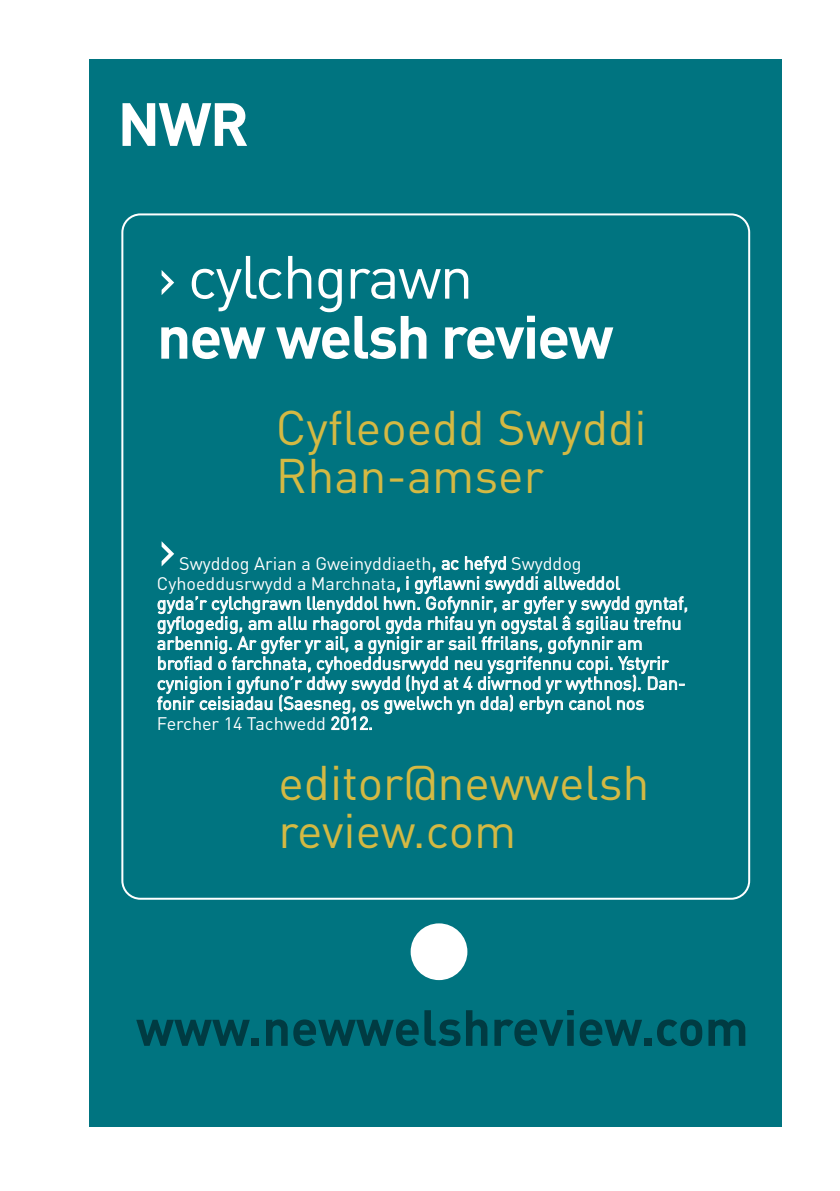
<style>
.page{position:relative;width:840px;height:1191px;background:#fff}
.page>*{position:absolute;margin:0;border:0;box-sizing:border-box;transform-origin:0 0}
.t1{font:700 60px "DIN";letter-spacing:-.03em;color:#fff}
.t2{font:60px "DIN";letter-spacing:-.03em;color:#fff}
.t3{font:700 50px "DIN";color:#003b42}
.t4{font:48px/48px "DIN";color:#d4b943}
.t5{font:18px/20px "DIN";color:#fff}
</style>
<div class="page">
<div style="left:89px;top:59px;width:691px;height:1068px;background:#007480"></div>
<svg style="left:121px;top:213px;width:628px;height:686px"></svg>
<div style="left:410px;top:923px;width:57px;height:57px;background:#fff;border-radius:50%"></div>
<h1 class="t1" style="left:117px;top:90px;width:133px">NWR</h1>
<h1 class="t2" style="left:157px;top:243px;width:318px">› cylchgrawn</h1>
<h1 class="t1" style="left:157px;top:303px;width:458px">new welsh review</h1>
<h3 class="t4" style="left:276px;top:404px;width:372px">Cyfleoedd Swyddi<br>Rhan-amser</h3>
<h1 class="t2" style="left:157px;top:514px;width:21px">›</h1>
<p class="t5" style="left:157px;top:554px;width:532px;text-indent:22px">Swyddog Arian a Gweinyddiaeth, ac hefyd Swyddog Cyhoeddusrwydd a Marchnata, i gyflawni swyddi allweddol<br>gyda’r cylchgrawn llenyddol hwn. Gofynnir, ar gyfer y swydd gyntaf, gyflogedig, am allu rhagorol gyda rhifau yn ogystal â sgiliau trefnu arbennig. Ar gyfer yr ail, a gynigir ar sail ffrilans, gofynnir am brofiad o farchnata, cyhoeddusrwydd neu ysgrifennu copi. Ystyrir cynigion i gyfuno’r ddwy swydd (hyd at 4 diwrnod yr wythnos). Dan&shy;fonir ceisiadau (Saesneg, os gwelwch yn dda) erbyn canol nos Fercher 14 Tachwedd 2012.</p>
<h3 class="t4" style="left:278px;top:759px;width:372px">editor@newwelsh review.com</h3>
<h2 class="t3" style="left:136px;top:999px;width:613px">www.newwelshreview.com</h2>
</div>
